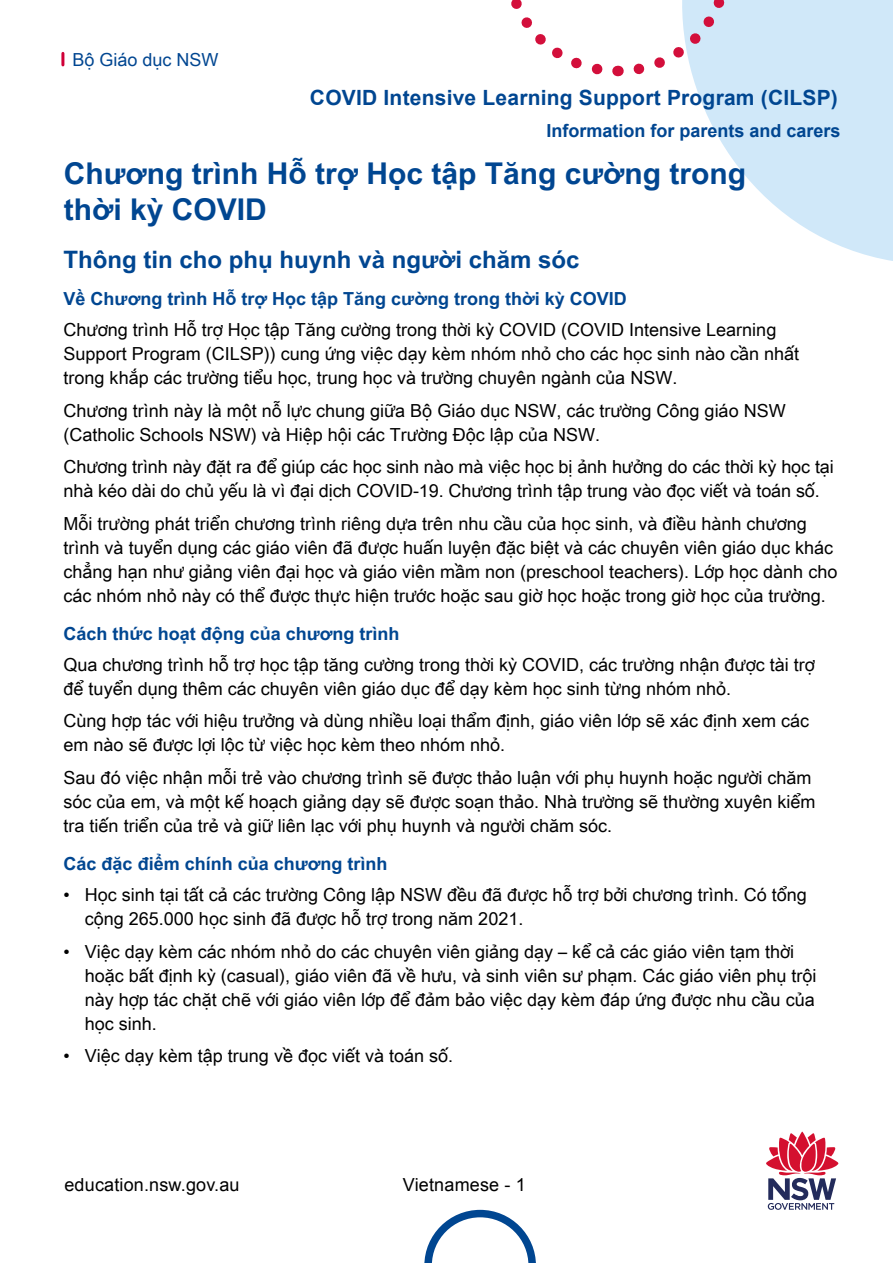
<style>
.page{position:relative;width:893px;height:1263px;background:#fff}
.page>*{position:absolute;margin:0;border:0;box-sizing:border-box;transform-origin:0 0}
.t1{font:700 30px/36px "Arial Unicode MS";color:#004691}
.t2{font:700 24px "Arial Unicode MS";color:#004691}
.t3{font:700 21px "Arial";letter-spacing:.01em;color:#004691}
.Body{font:18px/24px "Arial Unicode MS";color:#000}
.t4{font:700 18px "Arial Unicode MS";color:#004691}
.t5{font:18px "Arial";letter-spacing:.01em;color:#000}
.t6{font:700 18px "Arial";color:#004691}
.t7{font:18px "Arial Unicode MS";color:#004691}
</style>
<div class="page">
<svg style="left:618px;top:0;width:275px;height:261px;fill:#d0e8f9"></svg>
<svg style="left:61px;top:53px;width:3px;height:12px"></svg>
<svg style="left:766px;top:1131px;width:73px;height:79px"></svg>
<svg style="left:511px;top:0;width:107px;height:77px"></svg>
<svg style="left:626px;top:0;width:112px;height:81px"></svg>
<svg style="left:424px;top:1210px;width:112px;height:53px"></svg>
<p class="t7" style="left:72px;top:47px;width:148px">Bộ Giáo dục NSW</p>
<p class="t3" style="left:310px;top:83px;width:529px">COVID Intensive Learning Support Program (CILSP)</p>
<p class="t6" style="left:546px;top:119px;width:296px">Information for parents and carers</p>
<h1 class="t1" style="left:64px;top:157px;width:684px">Chương trình Hỗ trợ Học tập Tăng cường trong thời kỳ COVID</h1>
<h2 class="t2" style="left:64px;top:242px;width:517px">Thông tin cho phụ huynh và người chăm sóc</h2>
<h3 class="t4" style="left:64px;top:285px;width:565px">Về Chương trình Hỗ trợ Học tập Tăng cường trong thời kỳ COVID</h3>
<p class="Body" style="left:64px;top:317px;width:737px">Chương trình Hỗ trợ Học tập Tăng cường trong thời kỳ COVID (COVID Intensive Learning<br>Support Program (CILSP)) cung ứng việc dạy kèm nhóm nhỏ cho các học sinh nào cần nhất trong khắp các trường tiểu học, trung học và trường chuyên ngành của NSW.</p>
<p class="Body" style="left:64px;top:398px;width:723px">Chương trình này là một nỗ lực chung giữa Bộ Giáo dục NSW, các trường Công giáo NSW (Catholic Schools NSW) và Hiệp hội các Trường Độc lập của NSW.</p>
<p class="Body" style="left:64px;top:454px;width:772px">Chương trình này đặt ra để giúp các học sinh nào mà việc học bị ảnh hưởng do các thời kỳ học tại nhà kéo dài do chủ yếu là vì đại dịch COVID-19. Chương trình tập trung vào đọc viết và toán số.</p>
<p class="Body" style="left:64px;top:511px;width:775px">Mỗi trường phát triển chương trình riêng dựa trên nhu cầu của học sinh, và điều hành chương trình và tuyển dụng các giáo viên đã được huấn luyện đặc biệt và các chuyên viên giáo dục khác chẳng hạn như giảng viên đại học và giáo viên mầm non (preschool teachers). Lớp học dành cho các nhóm nhỏ này có thể được thực hiện trước hoặc sau giờ học hoặc trong giờ học của trường.</p>
<h3 class="t4" style="left:64px;top:620px;width:337px">Cách thức hoạt động của chương trình</h3>
<p class="Body" style="left:64px;top:652px;width:753px">Qua chương trình hỗ trợ học tập tăng cường trong thời kỳ COVID, các trường nhận được tài trợ để tuyển dụng thêm các chuyên viên giáo dục để dạy kèm học sinh từng nhóm nhỏ.</p>
<p class="Body" style="left:64px;top:709px;width:747px">Cùng hợp tác với hiệu trưởng và dùng nhiều loại thẩm định, giáo viên lớp sẽ xác định xem các em nào sẽ được lợi lộc từ việc học kèm theo nhóm nhỏ.</p>
<p class="Body" style="left:64px;top:765px;width:753px">Sau đó việc nhận mỗi trẻ vào chương trình sẽ được thảo luận với phụ huynh hoặc người chăm sóc của em, và một kế hoạch giảng dạy sẽ được soạn thảo. Nhà trường sẽ thường xuyên kiểm tra tiến triển của trẻ và giữ liên lạc với phụ huynh và người chăm sóc.</p>
<h3 class="t4" style="left:64px;top:850px;width:325px">Các đặc điểm chính của chương trình</h3>
<p class="Body" style="left:85px;top:882px;width:723px;text-indent:-21px">• Học sinh tại tất cả các trường Công lập NSW đều đã được hỗ trợ bởi chương trình. Có tổng cộng 265.000 học sinh đã được hỗ trợ trong năm 2021.</p>
<p class="Body" style="left:85px;top:939px;width:733px;text-indent:-21px">• Việc dạy kèm các nhóm nhỏ do các chuyên viên giảng dạy – kể cả các giáo viên tạm thời hoặc bất định kỳ (casual), giáo viên đã về hưu, và sinh viên sư phạm. Các giáo viên phụ trội này hợp tác chặt chẽ với giáo viên lớp để đảm bảo việc dạy kèm đáp ứng được nhu cầu của học sinh.</p>
<p class="Body" style="left:64px;top:1043px;width:391px">• Việc dạy kèm tập trung về đọc viết và toán số.</p>
<p class="t5" style="left:64px;top:1173px;width:177px">education.nsw.gov.au</p>
<p class="t5" style="left:403px;top:1173px;width:125px">Vietnamese - 1</p>
</div>
